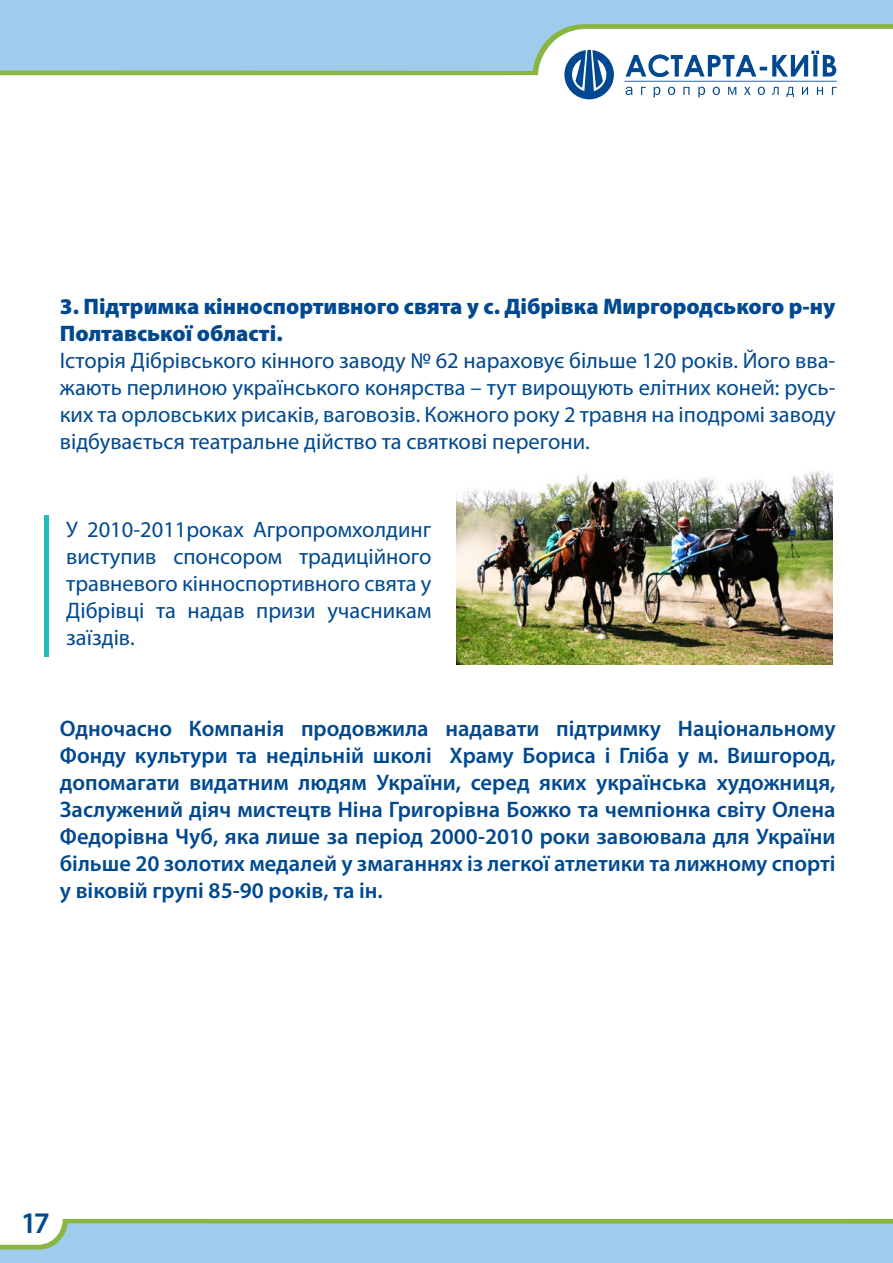
<style>
.page{position:relative;width:893px;height:1263px;background:#fff}
.page>*{position:absolute;margin:0;border:0;box-sizing:border-box;transform-origin:0 0}
.t1{font:600 30px "Myriad Pro";color:#004990}
.t2{font:600 22.5px/27px "Myriad Pro";color:#004990;text-align:justify}
.t3{font:22.5px/27px "Myriad Pro";color:#004990;text-align:justify}
.t4{font:900 22.5px/27px "Myriad Pro";color:#004990}
</style>
<div class="page">
<hr style="left:45px;top:515px;width:4px;height:141px;background:#23bcb9">
<img style="left:456px;top:471px;width:377px;height:193px">
<hr style="left:0;top:71px;width:837px;height:4px;background:#89b640">
<svg style="left:0;top:0;width:893px;height:71px;fill:#9fcbed"></svg>
<svg style="left:0;top:1219px;width:893px;height:44px;background:#a0cadb"></svg>
<svg style="left:564px;top:50px;width:50px;height:49px"></svg>
<hr style="left:624px;top:81px;width:213px;height:1px;background:#004990">
<svg style="left:625px;top:87px;width:212px;height:10px"></svg>
<svg style="left:625px;top:51px;width:211px;height:26px"></svg>
<p class="t4" style="left:60px;top:293px;width:777px">3. Підтримка кінноспортивного свята у с. Дібрівка Миргородського р-ну<br>Полтавської області.</p>
<p class="t3" style="left:60px;top:347px;width:777px">Історія Дібрівського кінного заводу № 62 нараховує більше 120 років. Його вва&shy;жають перлиною українського конярства – тут вирощують елітних коней: русь&shy;ких та орловських рисаків, ваговозів. Кожного року 2 травня на іподромі заводу відбувається театральне дійство та святкові перегони.</p>
<p class="t3" style="left:66px;top:516px;width:367px">У 2010-2011роках Агропромхолдинг виступив спонсором традиційного травневого кінноспортивного свята у Дібрівці та надав призи учасникам заїздів.</p>
<p class="t2" style="left:60px;top:715px;width:777px">Одночасно Компанія продовжила надавати підтримку Національному Фонду культури та недільній школі Храму Бориса і Гліба у м. Вишгород, допомагати видатним людям України, серед яких українська художниця, Заслужений діяч мистецтв Ніна Григорівна Божко та чемпіонка світу Олена Федорівна Чуб, яка лише за період 2000-2010 роки завоювала для України більше 20 золотих медалей у змаганнях із легкої атлетики та лижному спорті у віковій групі 85-90 років, та ін.</p>
<h1 class="t1" style="left:21px;top:1204px;width:31px">17</h1>
</div>
